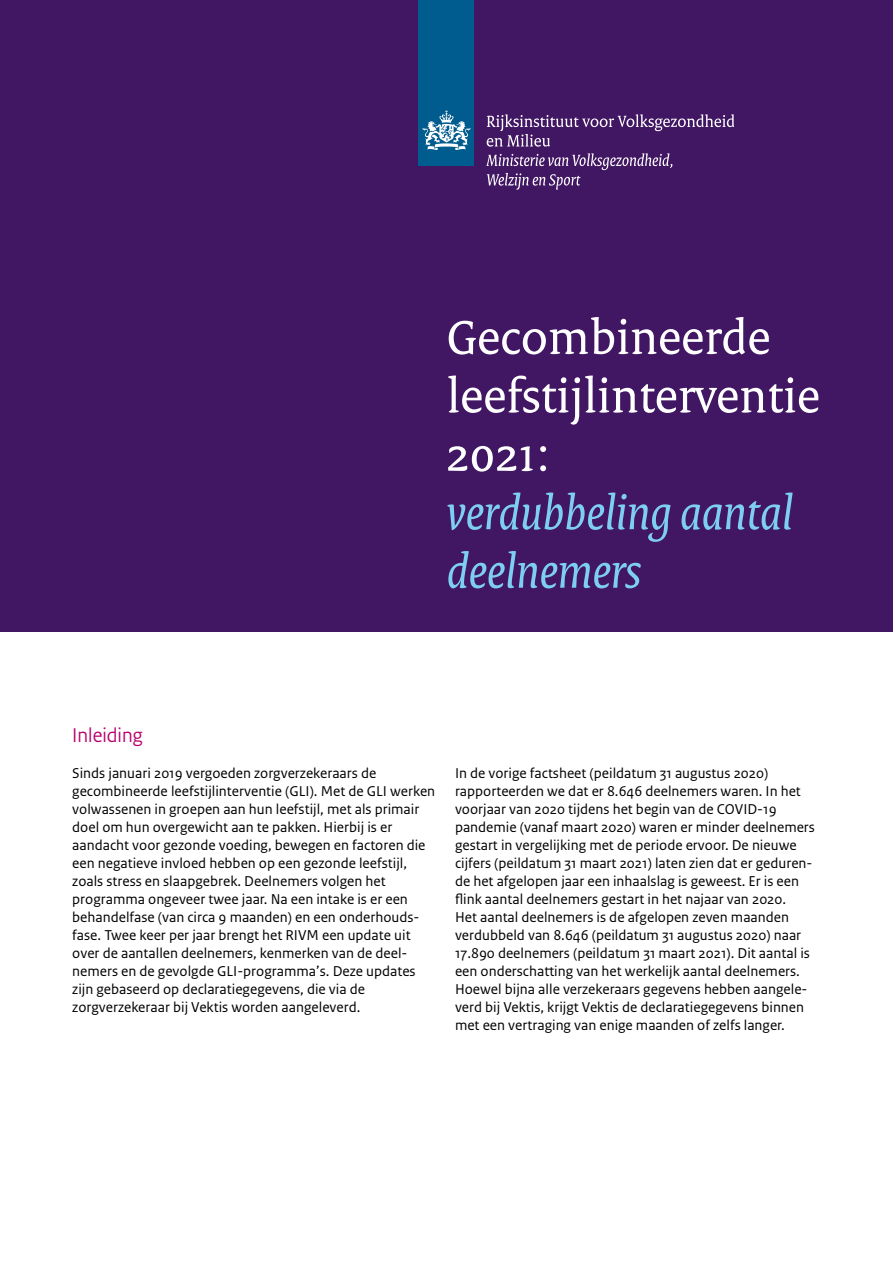
<style>
.page{position:relative;width:893px;height:1263px;background:#fff}
.page>*{position:absolute;margin:0;border:0;box-sizing:border-box;transform-origin:0 0}
._00_RIVM_Titel-2_DFK{font:51px/58.5px "Rijksoverheid Serif";color:#fff}
._05_RIVM_Paragraafko{font:21px "Rijksoverheid Sans Heading";color:#b6006d}
._10_RIVM_Broodtekst{font:15px/18px "Rijksoverheid Sans Text";color:#000}
.s1{font-style:italic;color:#7dcef1}
</style>
<div class="page">
<div style="left:0;top:0;width:893px;height:631px;background:#411663"></div>
<div style="left:419px;top:0;width:55px;height:166px;background:#005b8e"></div>
<svg style="left:423px;top:110px;width:47px;height:40px"></svg>
<svg style="left:487px;top:114px;width:247px;height:33px"></svg>
<svg style="left:486px;top:153px;width:186px;height:37px"></svg>
<p class="_00_RIVM_Titel-2_DFK" style="left:446px;top:308px;width:375px">Gecombineerde leefstijlinterventie<br>2021:<br><span class="s1">verdubbeling aantal deelnemers</span></p>
<p class="_05_RIVM_Paragraafko" style="left:72px;top:723px;width:72px">Inleiding</p>
<p class="_10_RIVM_Broodtekst" style="left:72px;top:764px;width:364px">Sinds januari 2019 vergoeden zorgverzekeraars de gecombineerde leefstijlinterventie (GLI). Met de GLI werken volwassenen in groepen aan hun leefstijl, met als primair doel om hun overgewicht aan te pakken. Hierbij is er aandacht voor gezonde voeding, bewegen en factoren die een negatieve invloed hebben op een gezonde leefstijl, zoals stress en slaapgebrek. Deelnemers volgen het programma ongeveer twee jaar. Na een intake is er een behandelfase (van circa 9 maanden) en een onderhouds&shy;fase. Twee keer per jaar brengt het RIVM een update uit over de aantallen deelnemers, kenmerken van de deel&shy;nemers en de gevolgde GLI-programma’s. Deze updates zijn gebaseerd op declaratiegegevens, die via de zorgverzekeraar bij Vektis worden aangeleverd.</p>
<p class="_10_RIVM_Broodtekst" style="left:455px;top:764px;width:361px">In de vorige factsheet (peildatum 31 augustus 2020) rapporteerden we dat er 8.646 deelnemers waren. In het voorjaar van 2020 tijdens het begin van de COVID-19 pandemie (vanaf maart 2020) waren er minder deelnemers gestart in vergelijking met de periode ervoor. De nieuwe cijfers (peildatum 31 maart 2021) laten zien dat er geduren&shy;de het afgelopen jaar een inhaalslag is geweest. Er is een flink aantal deelnemers gestart in het najaar van 2020.</p>
<p class="_10_RIVM_Broodtekst" style="left:455px;top:908px;width:356px">Het aantal deelnemers is de afgelopen zeven maanden verdubbeld van 8.646 (peildatum 31 augustus 2020) naar 17.890 deelnemers (peildatum 31 maart 2021). Dit aantal is een onderschatting van het werkelijk aantal deelnemers.<br>Hoewel bijna alle verzekeraars gegevens hebben aangele&shy;verd bij Vektis, krijgt Vektis de declaratiegegevens binnen met een vertraging van enige maanden of zelfs langer.</p>
</div>
